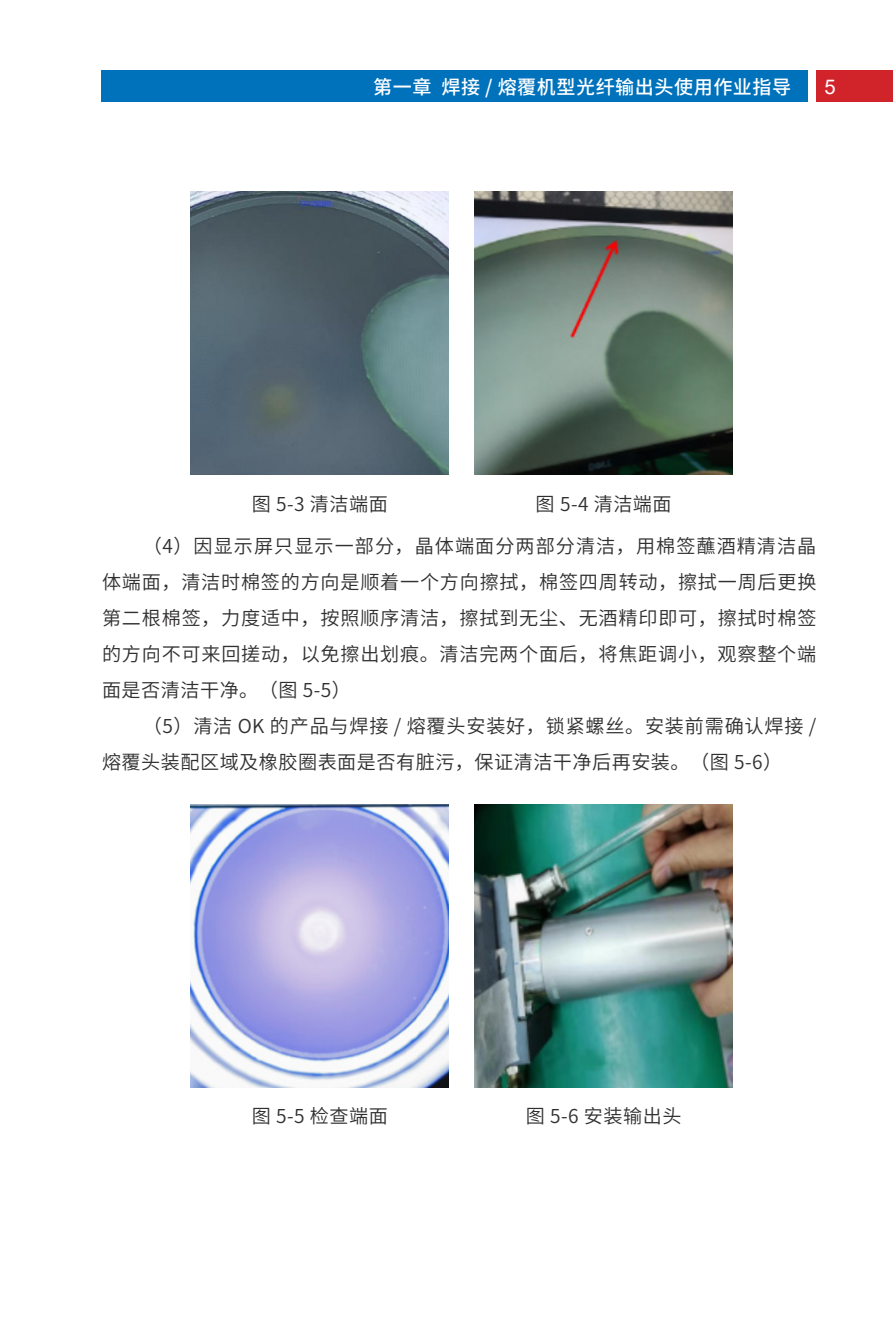
<style>
.page{position:relative;width:893px;height:1340px;background:#fff}
.page>*{position:absolute;margin:0;border:0;box-sizing:border-box;transform-origin:0 0}
.t1{font:20.25px "Arial";color:#fff}
._1-正文{font:19.12px/36px "Source Han Sans SC";letter-spacing:.04em;color:#312f30;text-align:justify}
.t2{font:500 19.12px "Source Han Sans SC";letter-spacing:.025em;color:#fff}
</style>
<div class="page">
<div style="left:102px;top:70px;width:706px;height:32px;background:#0072bc"></div>
<div style="left:817px;top:70px;width:76px;height:32px;background:#d1232a"></div>
<img style="left:191px;top:191px;width:258px;height:284px">
<img style="left:191px;top:804px;width:258px;height:283px">
<img style="left:475px;top:191px;width:258px;height:284px">
<img style="left:475px;top:804px;width:258px;height:283px">
<p class="t2" style="left:373px;top:76px;width:420px">第一章 焊接 / 熔覆机型光纤输出头使用作业指导</p>
<p class="t1" style="left:824px;top:73px;width:13px">5</p>
<p class="_1-正文" style="left:252px;top:486px;width:138px">图 5-3 清洁端面</p>
<p class="_1-正文" style="left:536px;top:486px;width:138px">图 5-4 清洁端面</p>
<p class="_1-正文" style="left:102px;top:528px;width:716px;text-indent:41px">（4）因显示屏只显示一部分，晶体端面分两部分清洁，用棉签蘸酒精清洁晶体端面，清洁时棉签的方向是顺着一个方向擦拭，棉签四周转动，擦拭一周后更换第二根棉签，力度适中，按照顺序清洁，擦拭到无尘、无酒精印即可，擦拭时棉签的方向不可来回搓动，以免擦出划痕。清洁完两个面后，将焦距调小，观察整个端面是否清洁干净。（图 5-5）</p>
<p class="_1-正文" style="left:102px;top:708px;width:716px;text-indent:41px">（5）清洁 OK 的产品与焊接 / 熔覆头安装好，锁紧螺丝。安装前需确认焊接 /熔覆头装配区域及橡胶圈表面是否有脏污，保证清洁干净后再安装。（图 5-6）</p>
<p class="_1-正文" style="left:252px;top:1098px;width:138px">图 5-5 检查端面</p>
<p class="_1-正文" style="left:526px;top:1098px;width:157px">图 5-6 安装输出头</p>
</div>
